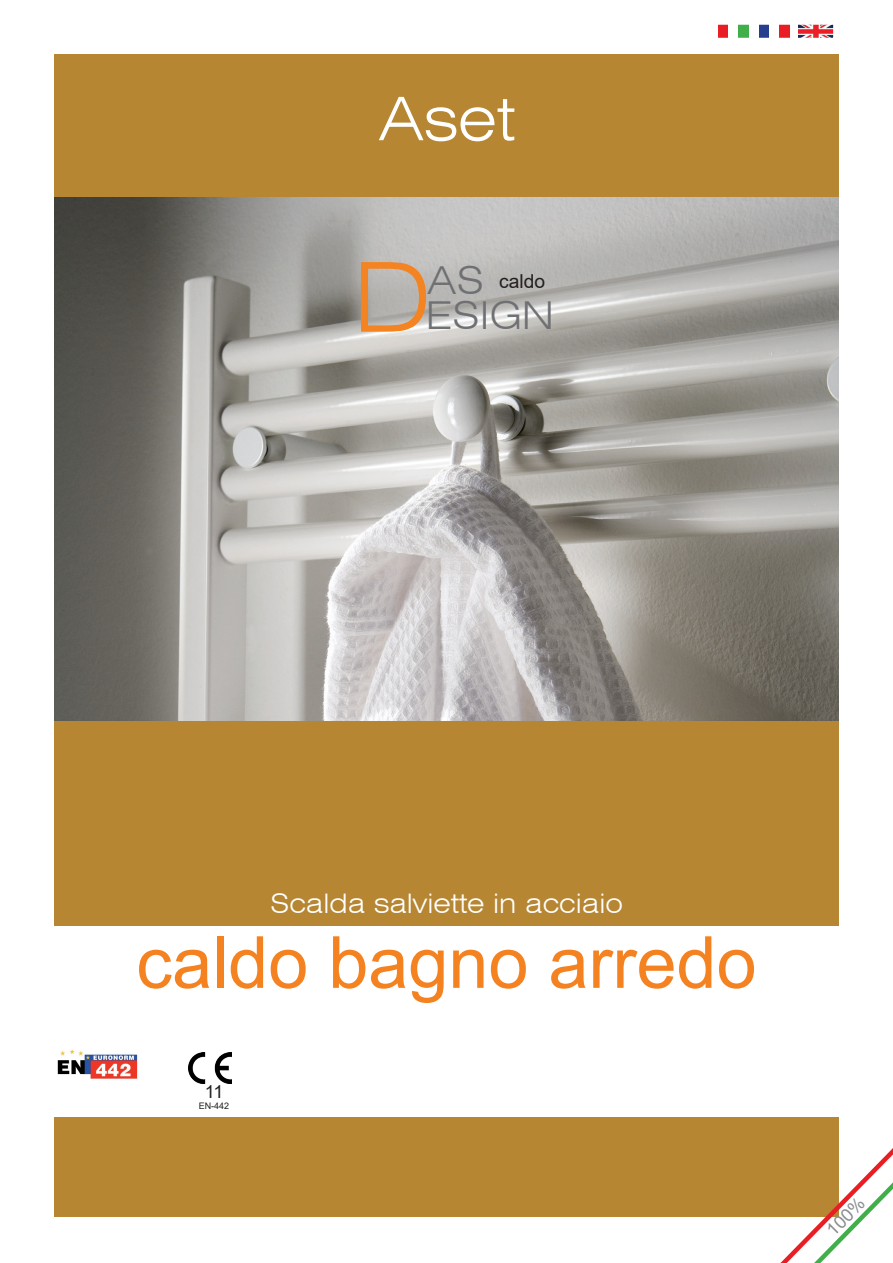
<style>
.page{position:relative;width:893px;height:1263px;background:#fff}
.page>*{position:absolute;margin:0;border:0;box-sizing:border-box;transform-origin:0 0}
.t1{font:72px "Arial";color:#f58220}
.t2{font:300 expanded 60px "Swiss 721 BT";color:#fff}
.t3{font:300 expanded 38.55px/35px "Swiss 721 BT";color:#6f7073}
.t4{font:300 expanded 27px "Swiss 721 BT";color:#fff}
.t5{font:19.2px "Arial";color:#231f20}
.t6{font:18px "Arial";color:#8a8c8f}
.t7{font:18px "Arial";color:#231f20}
.t8{font:9px "Arial";color:#231f20}
</style>
<div class="page">
<div style="left:54px;top:54px;width:785px;height:872px;background:#b68633"></div>
<div style="left:54px;top:1117px;width:785px;height:99px;background:#b68633"></div>
<img style="left:54px;top:198px;width:785px;height:523px">
<svg style="left:681px;top:1148px;width:212px;height:115px"></svg>
<div style="left:718px;top:19px;width:10px;height:23px;background:#e81e24"></div>
<div style="left:739px;top:19px;width:10px;height:23px;background:#40ae49"></div>
<div style="left:759px;top:19px;width:10px;height:23px;background:#253f8e"></div>
<div style="left:779px;top:19px;width:11px;height:23px;background:#e81e24"></div>
<img style="left:798px;top:26px;width:34px;height:11px">
<div style="left:709px;top:16px;width:133px;height:31px;border:9px solid #fff"></div>
<div style="left:791px;top:13px;width:7px;height:34px;background:#fff"></div>
<img style="left:57px;top:1049px;width:81px;height:30px">
<img style="left:189px;top:1052px;width:43px;height:31px">
<svg style="left:361px;top:262px;width:65px;height:70px;background:#b9b8b6"></svg>
<h2 class="t2" style="left:378px;top:83px;width:138px">Aset</h2>
<h3 class="t3" style="left:426px;top:263px;width:130px">AS<br>ESIGN</h3>
<p class="t5" style="left:499px;top:268px;width:48px">caldo</p>
<p class="t4" style="left:270px;top:887px;width:354px">Scalda salviette in acciaio</p>
<h1 class="t1" style="left:136px;top:913px;width:622px">caldo bagno arredo</h1>
<p class="t7" style="left:205px;top:1079px;width:20px">11</p>
<p class="t8" style="left:199px;top:1100px;width:32px">EN-442</p>
<p class="t6" style="left:821px;top:1224px;width:48px;rotate:-45deg">100%</p>
</div>
